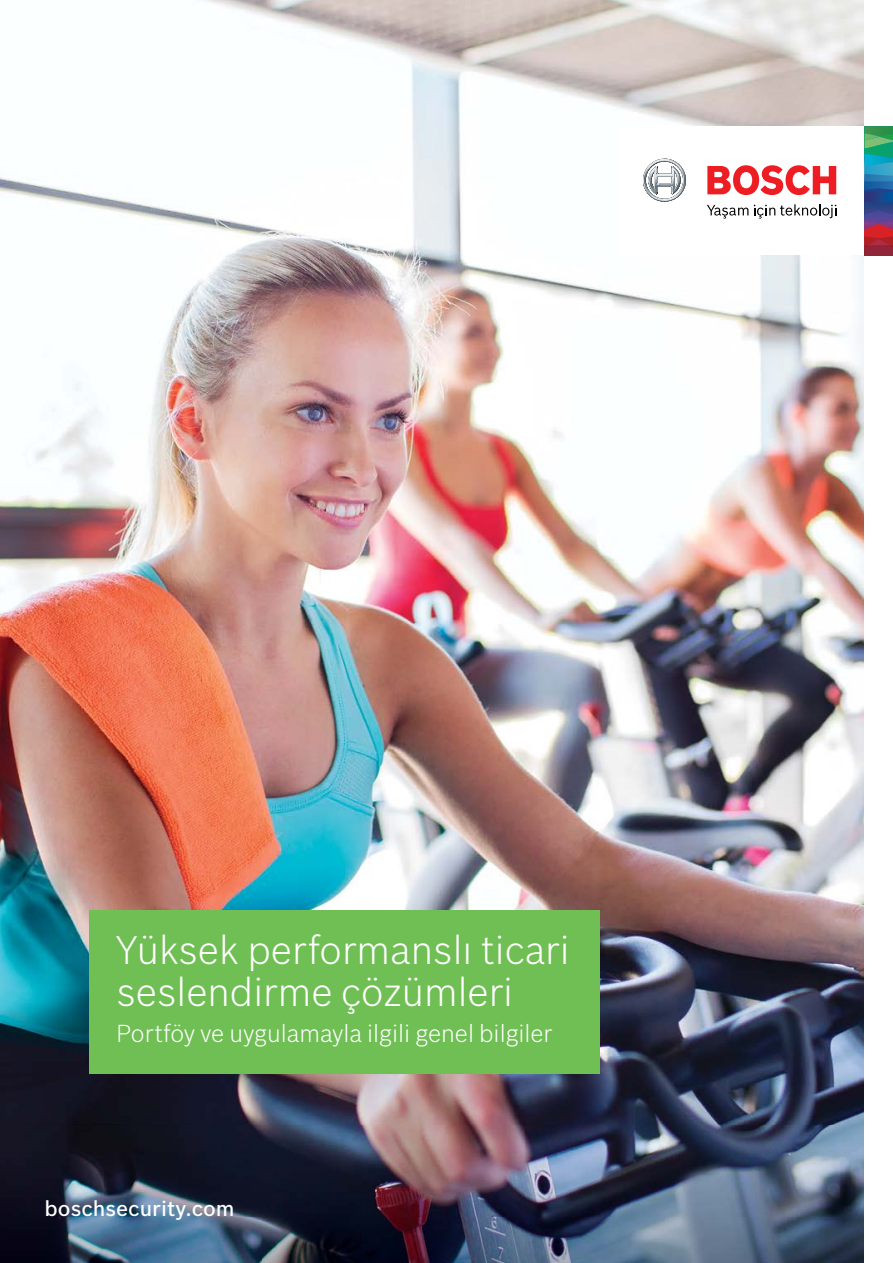
<style>
.page{position:relative;width:893px;height:1263px;background:#fff}
.page>*{position:absolute;margin:0;border:0;box-sizing:border-box;transform-origin:0 0}
.t1{font:300 39px/42px "Bosch Sans";color:#fff}
.t2{font:300 24px "Bosch Sans";color:#fff}
.t3{font:500 21px "Bosch Sans";color:#fff}
</style>
<div class="page">
<img style="left:0;top:0;width:865px;height:1263px">
<div style="left:619px;top:126px;width:274px;height:129px;background:#fff"></div>
<svg style="left:865px;top:126px;width:28px;height:129px;background:#4d667a"></svg>
<svg style="left:643px;top:159px;width:43px;height:43px"></svg>
<svg style="left:707px;top:165px;width:129px;height:30px"></svg>
<svg style="left:707px;top:205px;width:41px;height:14px"></svg>
<svg style="left:754px;top:204px;width:82px;height:15px"></svg>
<div style="left:89px;top:910px;width:511px;height:163px;background:#70bf54"></div>
<p class="t1" style="left:116px;top:927px;width:455px">Yüksek performanslı ticari seslendirme çözümleri</p>
<p class="t2" style="left:116px;top:1017px;width:438px">Portföy ve uygulamayla ilgili genel bilgiler</p>
<p class="t3" style="left:45px;top:1193px;width:192px">boschsecurity.com</p>
</div>
